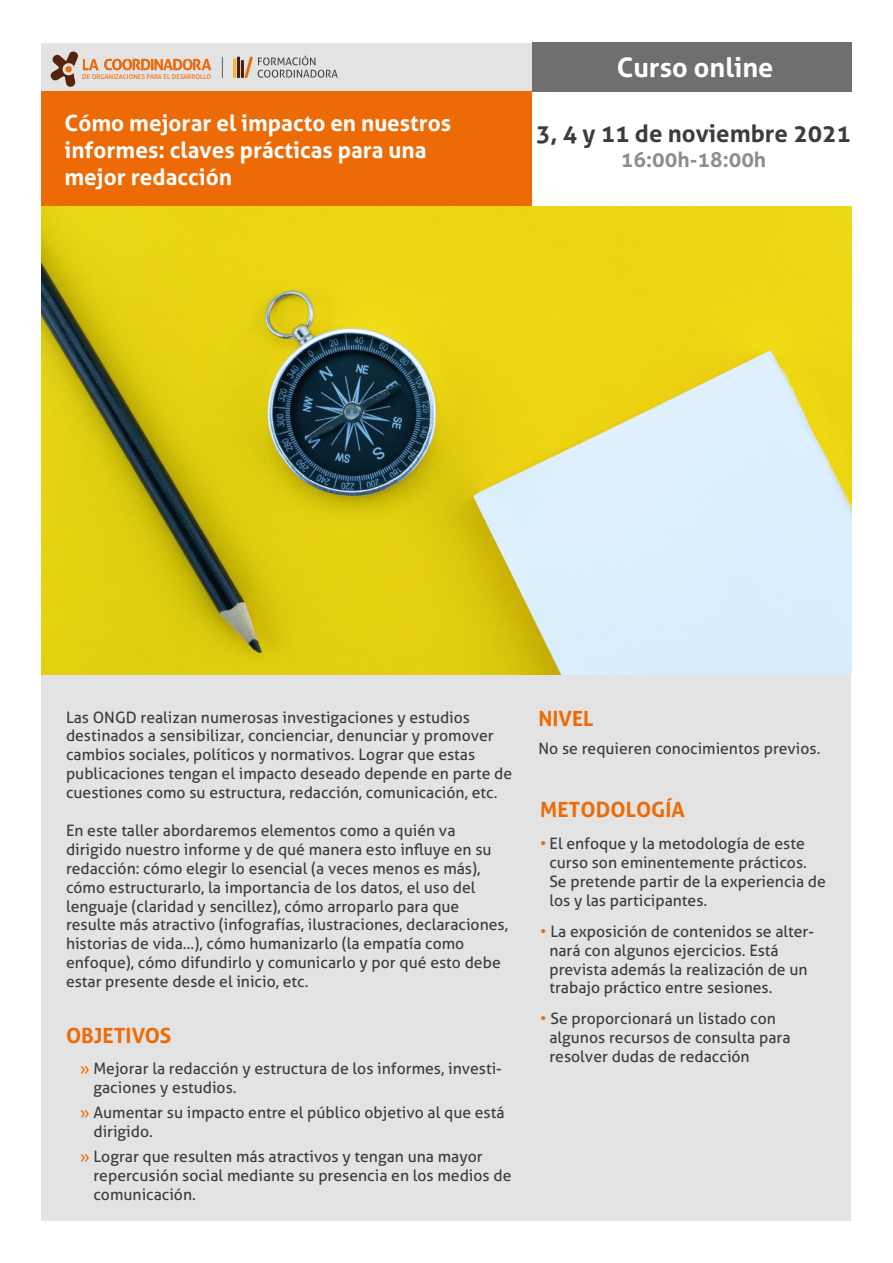
<style>
.page{position:relative;width:893px;height:1263px;background:#fff}
.page>*{position:absolute;margin:0;border:0;box-sizing:border-box;transform-origin:0 0}
.t1{font:700 27px "Aller";color:#fff}
.t2{font:700 24px "Aller";color:#3c3c3b}
.t3{font:700 22.5px/27px "Aller";color:#fff}
.t4{font:700 21px "Aller";color:#ed6b06}
.t5{font:700 21px "Aller";color:rgb(29 29 27/.5)}
.t6{font:15.75px/18.9px "Aller";color:#3c3c3b}
.t7{font:6.6px "Aller";color:#ed6b0c}
.s1{color:#ed6b06}
</style>
<div class="page">
<div style="left:41px;top:43px;width:810px;height:1177px;background:#e3e3e3"></div>
<div style="left:41px;top:92px;width:506px;height:114px;background:#ed6b06"></div>
<div style="left:532px;top:91px;width:319px;height:115px;background:#fff"></div>
<div style="left:532px;top:43px;width:319px;height:49px;background:#706f6f"></div>
<svg style="left:222px;top:57px;width:1px;height:21px"></svg>
<svg style="left:233px;top:56px;width:105px;height:22px"></svg>
<svg style="left:51px;top:51px;width:47px;height:36px"></svg>
<svg style="left:104px;top:59px;width:107px;height:11px"></svg>
<img style="left:41px;top:206px;width:810px;height:468px">
<p class="t7" style="left:82px;top:73px;width:130px">DE ORGANIZACIONES PARA EL DESARROLLO</p>
<h3 class="t3" style="left:64px;top:110px;width:388px">Cómo mejorar el impacto en nuestros informes: claves prácticas para una mejor redacción</h3>
<h1 class="t1" style="left:617px;top:51px;width:158px">Curso online</h1>
<h2 class="t2" style="left:536px;top:119px;width:316px">3, 4 y 11 de noviembre 2021</h2>
<h3 class="t5" style="left:621px;top:147px;width:147px">16:00h-18:00h</h3>
<p class="t6" style="left:66px;top:707px;width:448px">Las ONGD realizan numerosas investigaciones y estudios destinados a sensibilizar, concienciar, denunciar y promover cambios sociales, políticos y normativos. Lograr que estas publicaciones tengan el impacto deseado depende en parte de cuestiones como su estructura, redacción, comunicación, etc.</p>
<p class="t6" style="left:66px;top:821px;width:444px">En este taller abordaremos elementos como a quién va dirigido nuestro informe y de qué manera esto influye en su redacción: cómo elegir lo esencial (a veces menos es más), cómo estructurarlo, la importancia de los datos, el uso del lenguaje (claridad y sencillez), cómo arroparlo para que resulte más atractivo (infografías, ilustraciones, declaraciones, historias de vida…), cómo humanizarlo (la empatía como enfoque), cómo difundirlo y comunicarlo y por qué esto debe estar presente desde el inicio, etc.</p>
<h3 class="t4" style="left:66px;top:1022px;width:107px">OBJETIVOS</h3>
<p class="t6" style="left:93px;top:1059px;width:410px;text-indent:-13px"><span class="s1">»</span> Mejorar la redacción y estructura de los informes, investi&shy;gaciones y estudios.</p>
<p class="t6" style="left:93px;top:1103px;width:413px;text-indent:-13px"><span class="s1">»</span> Aumentar su impacto entre el público objetivo al que está dirigido.</p>
<p class="t6" style="left:93px;top:1147px;width:419px;text-indent:-13px"><span class="s1">»</span> Lograr que resulten más atractivos y tengan una mayor repercusión social mediante su presencia en los medios de comunicación.</p>
<h3 class="t4" style="left:539px;top:706px;width:57px">NIVEL</h3>
<p class="t6" style="left:539px;top:739px;width:284px">No se requieren conocimientos previos.</p>
<h3 class="t4" style="left:540px;top:796px;width:146px">METODOLOGÍA</h3>
<p class="t6" style="left:549px;top:834px;width:278px;text-indent:-9px"><span class="s1">•</span> El enfoque y la metodología de este curso son eminentemente prácticos.<br>Se pretende partir de la experiencia de los y las participantes.</p>
<p class="t6" style="left:549px;top:922px;width:266px;text-indent:-9px"><span class="s1">•</span> La exposición de contenidos se alter&shy;nará con algunos ejercicios. Está prevista además la realización de un trabajo práctico entre sesiones.</p>
<p class="t6" style="left:549px;top:1009px;width:243px;text-indent:-9px"><span class="s1">•</span> Se proporcionará un listado con algunos recursos de consulta para resolver dudas de redacción</p>
</div>
